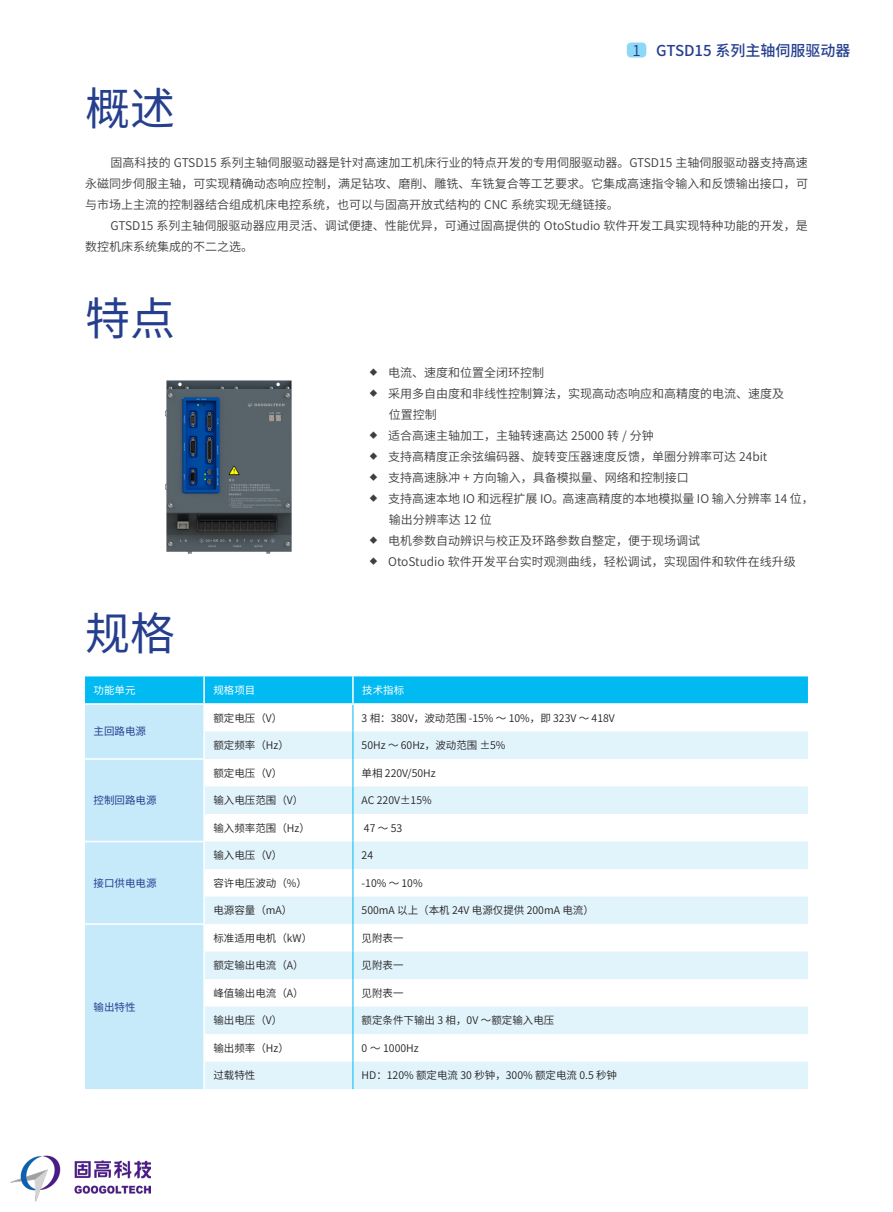
<style>
.page{position:relative;width:893px;height:1212px;background:#fff}
.page>*{position:absolute;margin:0;border:0;box-sizing:border-box;transform-origin:0 0}
.大标题{font:45px "Source Han Sans CN";color:#253f8e}
.t1{font:500 15px "Source Han Sans CN";color:#253f8e}
.正文{font:12px/21px "Source Han Sans CN";color:#3e3e3f;text-align:justify}
.表格文字{font:10.5px "Source Han Sans CN";color:#231f20}
.表格文字-2{font:10.5px "Source Han Sans CN";color:#253f8e}
.表格文字-3{font:10.5px "Source Han Sans CN";color:#fff}
.s1{font-weight:400}
.s2{font-size:7.5px}
</style>
<div class="page">
<div style="left:627px;top:43px;width:19px;height:15px;background:#8dd7f7;border-radius:4px"></div>
<img style="left:11px;top:1155px;width:140px;height:46px">
<svg style="left:85px;top:676px;width:723px;height:413px"></svg>
<hr style="left:203px;top:676px;width:2px;height:27px;background:#fff">
<hr style="left:352px;top:676px;width:2px;height:27px;background:#fff">
<hr style="left:85px;top:703px;width:119px;height:2px;background:#fff">
<hr style="left:204px;top:703px;width:149px;height:2px;background:#fff">
<hr style="left:353px;top:703px;width:455px;height:2px;background:#fff">
<img style="left:165px;top:380px;width:127px;height:173px">
<p class="t1" style="left:632px;top:42px;width:220px"><span class="s1">1</span> GTSD15 系列主轴伺服驱动器</p>
<p class="大标题" style="left:85px;top:83px;width:91px">概述</p>
<p class="正文" style="left:85px;top:152px;width:724px;text-indent:26px">固高科技的 GTSD15 系列主轴伺服驱动器是针对高速加工机床行业的特点开发的专用伺服驱动器。GTSD15 主轴伺服驱动器支持高速永磁同步伺服主轴，可实现精确动态响应控制，满足钻攻、磨削、雕铣、车铣复合等工艺要求。它集成高速指令输入和反馈输出接口，可与市场上主流的控制器结合组成机床电控系统，也可以与固高开放式结构的 CNC 系统实现无缝链接。</p>
<p class="正文" style="left:85px;top:215px;width:724px;text-indent:26px">GTSD15 系列主轴伺服驱动器应用灵活、调试便捷、性能优异，可通过固高提供的 OtoStudio 软件开发工具实现特种功能的开发，是数控机床系统集成的不二之选。</p>
<p class="大标题" style="left:85px;top:293px;width:91px">特点</p>
<p class="正文" style="left:370px;top:362px;width:176px"><span class="s2">◆</span> 电流、速度和位置全闭环控制</p>
<p class="正文" style="left:370px;top:383px;width:416px"><span class="s2">◆</span> 采用多自由度和非线性控制算法，实现高动态响应和高精度的电流、速度及</p>
<p class="正文" style="left:389px;top:404px;width:49px">位置控制</p>
<p class="正文" style="left:370px;top:425px;width:285px"><span class="s2">◆</span> 适合高速主轴加工，主轴转速高达 25000 转 / 分钟</p>
<p class="正文" style="left:370px;top:446px;width:399px"><span class="s2">◆</span> 支持高精度正余弦编码器、旋转变压器速度反馈，单圈分辨率可达 24bit</p>
<p class="正文" style="left:370px;top:467px;width:320px"><span class="s2">◆</span> 支持高速脉冲 + 方向输入，具备模拟量、网络和控制接口</p>
<p class="正文" style="left:370px;top:488px;width:445px"><span class="s2">◆</span> 支持高速本地 IO 和远程扩展 IO。高速高精度的本地模拟量 IO 输入分辨率 14 位，</p>
<p class="正文" style="left:389px;top:509px;width:105px">输出分辨率达 12 位</p>
<p class="正文" style="left:370px;top:530px;width:332px"><span class="s2">◆</span> 电机参数自动辨识与校正及环路参数自整定，便于现场调试</p>
<p class="正文" style="left:370px;top:551px;width:427px"><span class="s2">◆</span> OtoStudio 软件开发平台实时观测曲线，轻松调试，实现固件和软件在线升级</p>
<p class="大标题" style="left:85px;top:608px;width:91px">规格</p>
<p class="表格文字-3" style="left:94px;top:684px;width:43px">功能单元</p>
<p class="表格文字-3" style="left:213px;top:684px;width:43px">规格项目</p>
<p class="表格文字-3" style="left:362px;top:684px;width:43px">技术指标</p>
<p class="表格文字-2" style="left:94px;top:726px;width:54px">主回路电源</p>
<p class="表格文字" style="left:213px;top:712px;width:70px">额定电压（V）</p>
<p class="表格文字" style="left:362px;top:712px;width:255px">3 相：380V，波动范围 -15% ～ 10%，即 323V ～ 418V</p>
<p class="表格文字" style="left:213px;top:739px;width:77px">额定频率（Hz）</p>
<p class="表格文字" style="left:362px;top:739px;width:145px">50Hz ～ 60Hz，波动范围 ±5%</p>
<p class="表格文字-2" style="left:94px;top:794px;width:64px">控制回路电源</p>
<p class="表格文字-2" style="left:94px;top:877px;width:64px">接口供电电源</p>
<p class="表格文字-2" style="left:94px;top:1001px;width:43px">输出特性</p>
<p class="表格文字" style="left:213px;top:767px;width:70px">额定电压（V）</p>
<p class="表格文字" style="left:362px;top:767px;width:76px">单相 220V/50Hz</p>
<p class="表格文字" style="left:213px;top:794px;width:91px">输入电压范围（V）</p>
<p class="表格文字" style="left:362px;top:794px;width:72px">AC 220V±15%</p>
<p class="表格文字" style="left:213px;top:822px;width:98px">输入频率范围（Hz）</p>
<p class="表格文字" style="left:364px;top:822px;width:40px">47 ～ 53</p>
<p class="表格文字" style="left:213px;top:849px;width:70px">输入电压（V）</p>
<p class="表格文字" style="left:362px;top:849px;width:13px">24</p>
<p class="表格文字" style="left:213px;top:877px;width:95px">容许电压波动（%）</p>
<p class="表格文字" style="left:362px;top:877px;width:63px">-10% ～ 10%</p>
<p class="表格文字" style="left:213px;top:904px;width:80px">电源容量（mA）</p>
<p class="表格文字" style="left:362px;top:904px;width:234px">500mA 以上（本机 24V 电源仅提供 200mA 电流）</p>
<p class="表格文字" style="left:213px;top:932px;width:100px">标准适用电机（kW）</p>
<p class="表格文字" style="left:362px;top:932px;width:43px">见附表一</p>
<p class="表格文字" style="left:213px;top:959px;width:92px">额定输出电流（A）</p>
<p class="表格文字" style="left:362px;top:959px;width:43px">见附表一</p>
<p class="表格文字" style="left:213px;top:987px;width:92px">峰值输出电流（A）</p>
<p class="表格文字" style="left:362px;top:987px;width:43px">见附表一</p>
<p class="表格文字" style="left:213px;top:1014px;width:70px">输出电压（V）</p>
<p class="表格文字" style="left:362px;top:1014px;width:194px">额定条件下输出 3 相，0V ～额定输入电压</p>
<p class="表格文字" style="left:213px;top:1042px;width:77px">输出频率（Hz）</p>
<p class="表格文字" style="left:362px;top:1042px;width:59px">0 ～ 1000Hz</p>
<p class="表格文字" style="left:213px;top:1069px;width:43px">过载特性</p>
<p class="表格文字" style="left:362px;top:1069px;width:257px">HD：120% 额定电流 30 秒钟，300% 额定电流 0.5 秒钟</p>
</div>
